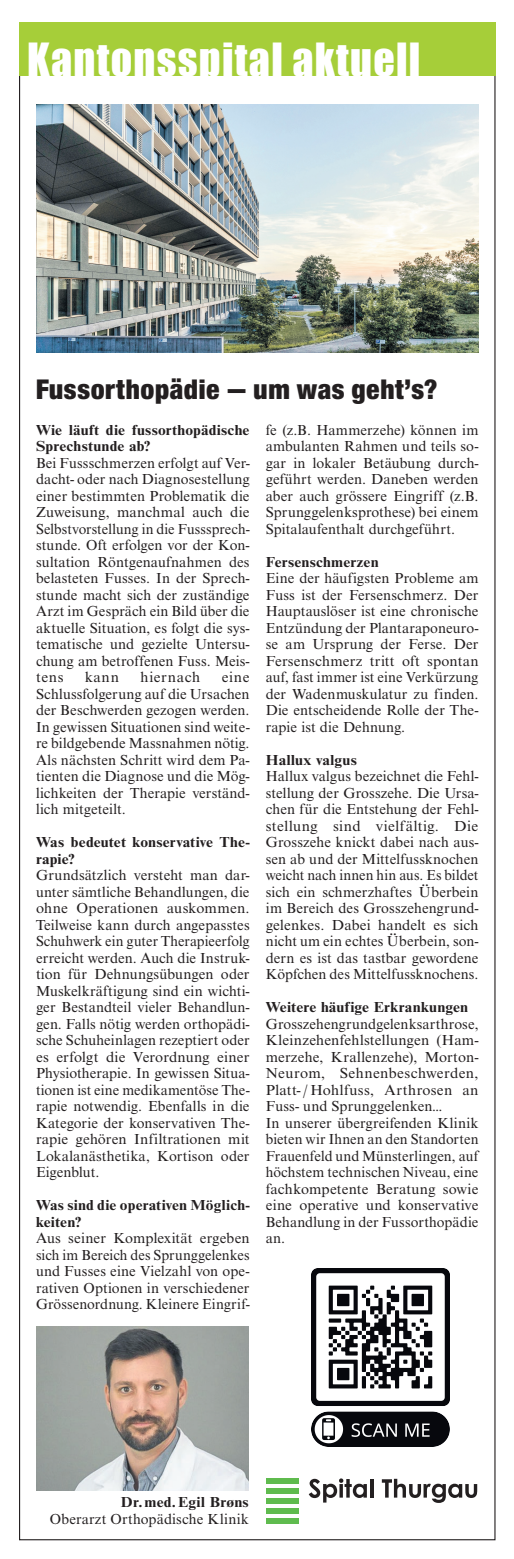
<style>
.page{position:relative;width:514px;height:1559px;background:#fff}
.page>*{position:absolute;margin:0;border:0;box-sizing:border-box;transform-origin:0 0}
.t1{font:42px "Impact";letter-spacing:.03em;color:#fff}
.t2{font:29.25px "Nimbus San Nov D Blac Cond";letter-spacing:.025em;color:#231f20}
.t3{font:15px/16.5px "Nimbus Rom No 9 T";letter-spacing:.005em;color:#231f20;text-align:justify}
.t4{font:700 15px/16.5px "Nimbus Rom No 9 T";letter-spacing:.01em;color:#231f20;scale:1.05 1}
.t5{font:15px "Nimbus Rom No 9 T";letter-spacing:.04em;color:#231f20}
</style>
<div class="page">
<div style="left:19px;top:22px;width:476px;height:54px;background:#a6ce39"></div>
<img style="left:36px;top:1326px;width:213px;height:164px">
<div style="left:266px;top:1478px;width:33px;height:6px;background:#5fbb4e"></div>
<div style="left:266px;top:1518px;width:33px;height:6px;background:#5fbb4e"></div>
<div style="left:266px;top:1488px;width:33px;height:6px;background:#5fbb4e"></div>
<div style="left:266px;top:1498px;width:33px;height:6px;background:#5fbb4e"></div>
<div style="left:266px;top:1508px;width:33px;height:6px;background:#5fbb4e"></div>
<svg style="left:309px;top:1478px;width:58px;height:25px"></svg>
<hr style="left:370px;top:1479px;width:3px;height:19px;background:#231f20">
<svg style="left:382px;top:1479px;width:95px;height:24px"></svg>
<img style="left:37px;top:105px;width:441px;height:247px">
<img style="left:312px;top:1268px;width:137px;height:179px">
<h1 class="t1" style="left:27px;top:27px;width:394px">Kantonsspital aktuell</h1>
<h2 class="t2" style="left:36px;top:372px;width:403px">Fussorthopädie – um was geht’s?</h2>
<p class="t4" style="left:36px;top:421px;width:205px">Wie läuft die fussorthopädische<br>Sprechstunde ab?</p>
<p class="t3" style="left:36px;top:454px;width:215px">Bei Fussschmerzen erfolgt auf Ver&shy;dacht- oder nach Diagnosestellung einer bestimmten Problematik die Zuweisung, manchmal auch die Selbstvorstellung in die Fusssprech&shy;stunde. Oft erfolgen vor der Kon&shy;sultation Röntgenaufnahmen des belasteten Fusses. In der Sprech&shy;stunde macht sich der zuständige Arzt im Gespräch ein Bild über die aktuelle Situation, es folgt die sys&shy;tematische und gezielte Untersu&shy;chung am betroffenen Fuss. Meis&shy;tens</p>
<p class="t3" style="left:36px;top:669px;width:215px;text-indent:186px">eine Schlussfolgerung auf die Ursachen der Beschwerden gezogen werden.<br>In gewissen Situationen sind weite&shy;re bildgebende Massnahmen nötig.<br>Als nächsten Schritt wird dem Pa&shy;tienten die Diagnose und die Mög&shy;lichkeiten der Therapie verständ&shy;lich mitgeteilt.</p>
<p class="t4" style="left:36px;top:834px;width:205px">Was bedeutet konservative The&shy;rapie?</p>
<p class="t3" style="left:36px;top:867px;width:215px">Grundsätzlich versteht man dar&shy;unter sämtliche Behandlungen, die ohne Operationen auskommen.<br>Teilweise kann durch angepasstes Schuhwerk ein guter Therapieerfolg erreicht werden. Auch die Instruk&shy;tion für Dehnungsübungen oder Muskelkräftigung sind ein wichti&shy;ger Bestandteil vieler Behandlun&shy;gen. Falls nötig werden orthopädi&shy;sche Schuheinlagen rezeptiert oder es erfolgt die Verordnung einer Physiotherapie. In gewissen Situa&shy;tionen ist eine medikamentöse The&shy;rapie notwendig. Ebenfalls in die Kategorie der konservativen The&shy;rapie gehören Infiltrationen mit Lokalanästhetika, Kortison oder Eigenblut.</p>
<p class="t4" style="left:36px;top:1197px;width:205px">Was sind die operativen Möglich&shy;keiten?</p>
<p class="t3" style="left:36px;top:1230px;width:215px">Aus seiner Komplexität ergeben sich im Bereich des Sprunggelenkes und Fusses eine Vielzahl von ope&shy;rativen Optionen in verschiedener Grössenordnung. Kleinere Eingrif-</p>
<p class="t3" style="left:85px;top:669px;width:35px">kann</p>
<p class="t5" style="left:140px;top:669px;width:61px">hiernach</p>
<p class="t3" style="left:266px;top:421px;width:214px">fe (z.B. Hammerzehe) können im ambulanten Rahmen und teils so&shy;gar in lokaler Betäubung durch&shy;geführt werden. Daneben werden aber auch grössere Eingriff (z.B.<br>Sprunggelenksprothese) bei einem Spitalaufenthalt durchgeführt.</p>
<p class="t4" style="left:266px;top:553px;width:109px">Fersenschmerzen</p>
<p class="t3" style="left:266px;top:570px;width:214px">Eine der häufigsten Probleme am Fuss ist der Fersenschmerz. Der Hauptauslöser ist eine chronische Entzündung der Plantaraponeuro&shy;se am Ursprung der Ferse. Der Fersenschmerz tritt oft spontan auf, fast immer ist eine Verkürzung der Wadenmuskulatur zu finden.<br>Die entscheidende Rolle der The&shy;rapie ist die Dehnung.</p>
<p class="t4" style="left:266px;top:751px;width:88px">Hallux valgus</p>
<p class="t3" style="left:266px;top:768px;width:214px">Hallux valgus bezeichnet die Fehl&shy;stellung der Grosszehe. Die Ursa&shy;chen für die Entstehung der Fehl&shy;stellung sind vielfältig. Die Grosszehe knickt dabei nach aus&shy;sen ab und der Mittelfussknochen weicht nach innen hin aus. Es bildet sich ein schmerzhaftes Überbein im Bereich des Grosszehengrund&shy;gelenkes. Dabei handelt es sich nicht um ein echtes Überbein, son&shy;dern es ist das tastbar gewordene Köpfchen des Mittelfussknochens.</p>
<p class="t4" style="left:266px;top:999px;width:194px">Weitere häufige Erkrankungen</p>
<p class="t3" style="left:266px;top:1015px;width:214px;text-align:left">Grosszehengrundgelenksarthrose,<br>Kleinzehenfehlstellungen (Ham&shy;merzehe, Krallenzehe), Morton-<br>Neurom, Sehnenbeschwerden,<br>Platt-/ Hohlfuss, Arthrosen an<br>Fuss- und Sprunggelenken…<br>In unserer übergreifenden Klinik bieten wir Ihnen an den Standorten<br>Frauenfeld und Münsterlingen, auf höchstem technischen Niveau, eine fachkompetente Beratung sowie eine operative und konservative<br>Behandlung in der Fussorthopädie an.</p>
<p class="t4" style="left:121px;top:1494px;width:123px">Dr.med.Egil Brøns</p>
<p class="t3" style="left:50px;top:1510px;width:200px">Oberarzt Orthopädische Klinik</p>
</div>
